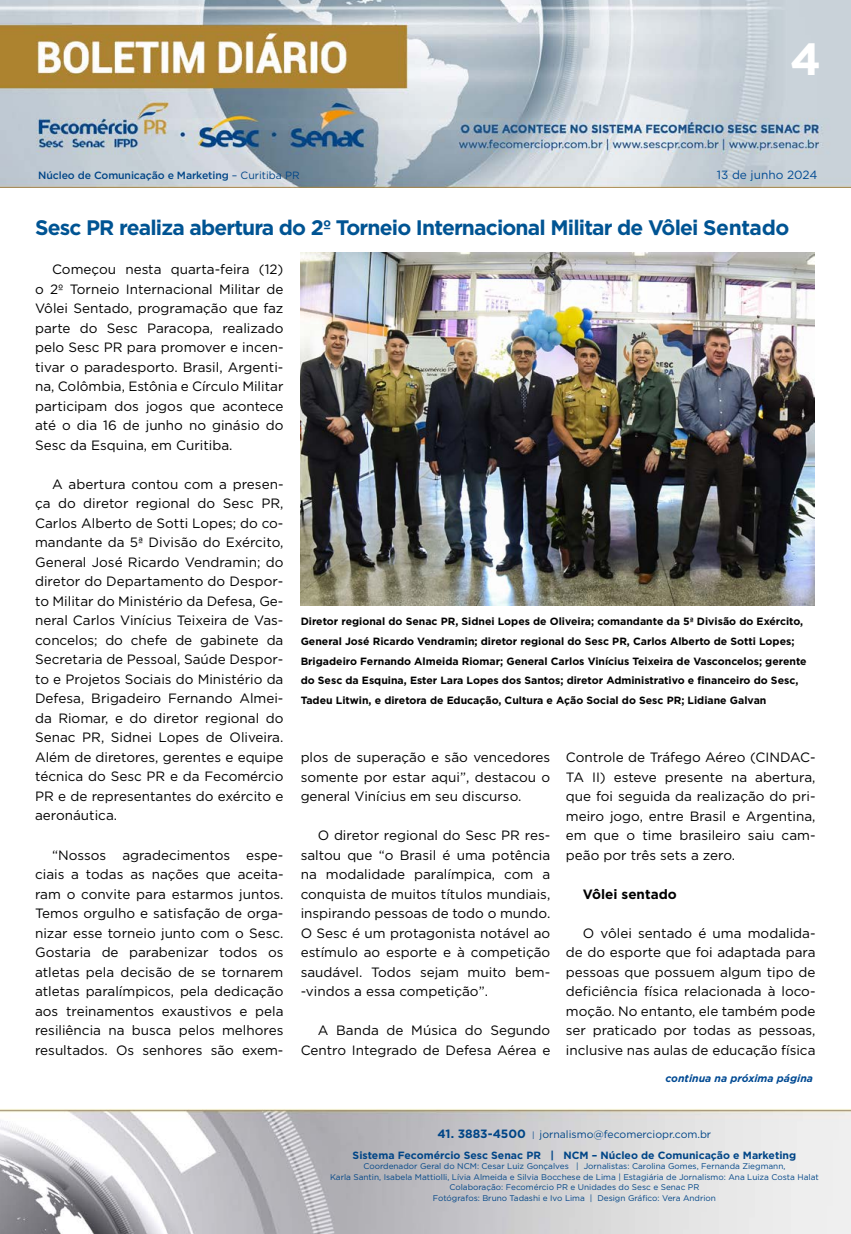
<style>
.page{position:relative;width:851px;height:1234px;background:#fff}
.page>*{position:absolute;margin:0;border:0;box-sizing:border-box;transform-origin:0 0}
.t1{font:700 45px "Gotham";color:#fff}
.t2{font:700 21px "Gotham";letter-spacing:-.04em;color:#005493}
.t3{font:13.5px/19.5px "Gotham";color:#000;text-align:justify}
.t4{font:700 13.5px "Gotham";color:#000}
.t5{font:11.85px "Gotham";color:#004a93}
.t6{font:700 10.5px/19.5px "Gotham";color:#000}
.t7{font:700 10.5px/21px "Gotham";color:#004587;text-align:center}
.t8{font:500 10.5px "Gotham";letter-spacing:-.01em;color:#004587}
.t9{font:italic 700 10.5px "Gotham";color:#004a93}
.t10{font:8.25px/10.5px "Gotham";color:#004587;text-align:center}
.s1{font-weight:400}
.s2{font-size:12px}
.s3{font-weight:400;font-size:8.25px}
</style>
<div class="page">
<img style="left:0;top:0;width:850px;height:188px">
<img style="left:0;top:1109px;width:850px;height:124px">
<img style="left:300px;top:252px;width:514px;height:353px">
<h1 class="t1" style="left:790px;top:29px;width:33px">4</h1>
<p class="t8" style="left:38px;top:168px;width:263px">Núcleo de Comunicação e Marketing <span class="s1">– Curitiba PR</span></p>
<p class="t5" style="left:716px;top:167px;width:102px">13 de junho 2024</p>
<h2 class="t2" style="left:35px;top:214px;width:755px">Sesc PR realiza abertura do 2º Torneio Internacional Militar de Vôlei Sentado</h2>
<p class="t3" style="left:35px;top:259px;width:250px;text-indent:17px">Começou nesta quarta-feira (12) o 2º Torneio Internacional Militar de Vôlei Sentado, programação que faz parte do Sesc Paracopa, realizado pelo Sesc PR para promover e incen&shy;tivar o paradesporto. Brasil, Argenti&shy;na, Colômbia, Estônia e Círculo Militar participam dos jogos que acontece até o dia 16 de junho no ginásio do Sesc da Esquina, em Curitiba.</p>
<p class="t3" style="left:35px;top:474px;width:250px;text-indent:17px">A abertura contou com a presen&shy;ça do diretor regional do Sesc PR, Carlos Alberto de Sotti Lopes; do co&shy;mandante da 5ª Divisão do Exército, General José Ricardo Vendramin; do diretor do Departamento do Despor&shy;to Militar do Ministério da Defesa, Ge&shy;neral Carlos Vinícius Teixeira de Vas&shy;concelos; do chefe de gabinete da Secretaria de Pessoal, Saúde Despor&shy;to e Projetos Sociais do Ministério da Defesa, Brigadeiro Fernando Almei&shy;da Riomar, e do diretor regional do Senac PR, Sidnei Lopes de Oliveira.<br>Além de diretores, gerentes e equipe técnica do Sesc PR e da Fecomércio PR e de representantes do exército e aeronáutica.</p>
<p class="t3" style="left:35px;top:844px;width:250px;text-indent:17px">“Nossos agradecimentos espe&shy;ciais a todas as nações que aceita&shy;ram o convite para estarmos juntos.<br>Temos orgulho e satisfação de orga&shy;nizar esse torneio junto com o Sesc.<br>Gostaria de parabenizar todos os atletas pela decisão de se tornarem atletas paralímpicos, pela dedicação aos treinamentos exaustivos e pela resiliência na busca pelos melhores resultados. Os senhores são exem-</p>
<p class="t9" style="left:665px;top:1070px;width:149px">continua na próxima página</p>
<p class="t6" style="left:300px;top:611px;width:507px">Diretor regional do Senac PR, Sidnei Lopes de Oliveira; comandante da 5ª Divisão do Exército, General José Ricardo Vendramin; diretor regional do Sesc PR, Carlos Alberto de Sotti Lopes; Brigadeiro Fernando Almeida Riomar; General Carlos Vinícius Teixeira de Vasconcelos; gerente do Sesc da Esquina, Ester Lara Lopes dos Santos; diretor Administrativo e financeiro do Sesc, Tadeu Litwin, e diretora de Educação, Cultura e Ação Social do Sesc PR; Lidiane Galvan</p>
<p class="t3" style="left:566px;top:747px;width:251px">Controle de Tráfego Aéreo (CINDAC-TA II) esteve presente na abertura, que foi seguida da realização do pri&shy;meiro jogo, entre Brasil e Argentina, em que o time brasileiro saiu cam&shy;peão por três sets a zero.</p>
<p class="t4" style="left:583px;top:884px;width:95px">Vôlei sentado</p>
<p class="t3" style="left:566px;top:922px;width:251px;text-indent:17px">O vôlei sentado é uma modalida&shy;de do esporte que foi adaptada para pessoas que possuem algum tipo de deficiência física relacionada à loco&shy;moção. No entanto, ele também pode ser praticado por todas as pessoas, inclusive nas aulas de educação física</p>
<p class="t3" style="left:300px;top:747px;width:251px">plos de superação e são vencedores somente por estar aqui”, destacou o general Vinícius em seu discurso.</p>
<p class="t3" style="left:300px;top:825px;width:251px;text-indent:17px">O diretor regional do Sesc PR res&shy;saltou que “o Brasil é uma potência na modalidade paralímpica, com a conquista de muitos títulos mundiais, inspirando pessoas de todo o mundo.<br>O Sesc é um protagonista notável ao estímulo ao esporte e à competição saudável. Todos sejam muito bem--vindos a essa competição”.</p>
<p class="t3" style="left:300px;top:1020px;width:251px;text-align:right">A Banda de Música do Segundo<br>Centro Integrado de Defesa Aérea e</p>
<p class="t7" style="left:352px;top:1122px;width:445px"><span class="s2">41. 3883-4500</span> <span class="s3">|</span> <span class="s1">jornalismo@fecomerciopr.com.br<br></span>Sistema Fecomércio Sesc Senac PR | NCM – Núcleo de Comunicação e Marketing</p>
<p class="t10" style="left:330px;top:1160px;width:490px">Coordenador Geral do NCM: Cesar Luiz Gonçalves | Jornalistas: Carolina Gomes, Fernanda Ziegmann,<br>Karla Santin, Isabela Mattiolli, Lívia Almeida e Silvia Bocchese de Lima | Estagiária de Jornalismo: Ana Luiza Costa Halat Colaboração: Fecomércio PR e Unidades do Sesc e Senac PR<br>Fotógrafos: Bruno Tadashi e Ivo Lima | Design Gráfico: Vera Andrion</p>
</div>
